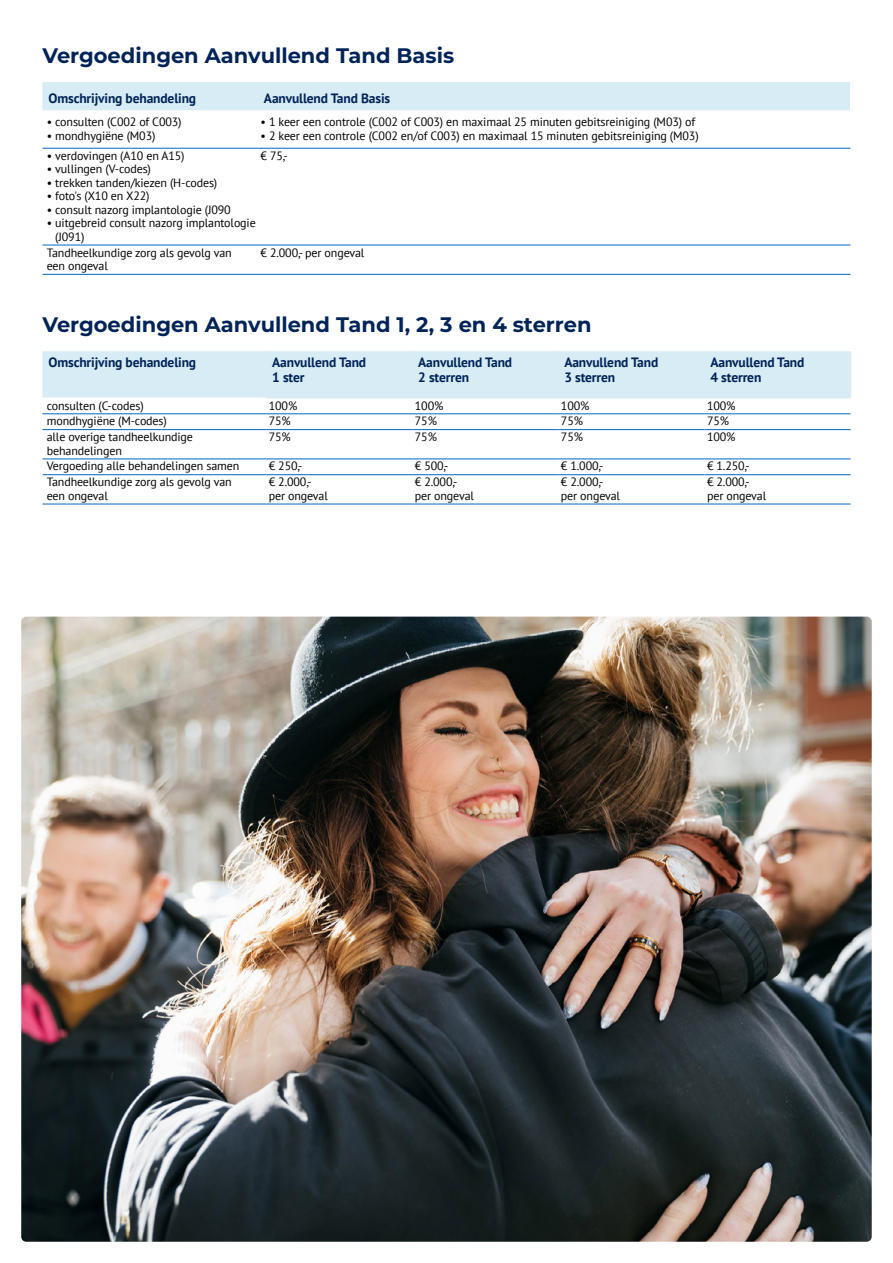
<style>
.page{position:relative;width:893px;height:1263px;background:#fff}
.page>*{position:absolute;margin:0;border:0;box-sizing:border-box;transform-origin:0 0}
.Kop_aanvullend{font:700 21px "Montserrat";color:#002358}
.TABEL_THEMA{font:700 13.5px/15px "PT Sans";letter-spacing:-.01em;color:#002358}
.TABEL_PLAT{font:12px/13.5px "PT Sans";letter-spacing:-.01em;color:#000}
</style>
<div class="page">
<svg style="left:43px;top:82px;width:808px;height:192px"></svg>
<hr style="left:43px;top:110px;width:215px;height:1px;background:#fff">
<hr style="left:258px;top:110px;width:593px;height:1px;background:#fff">
<hr style="left:43px;top:148px;width:215px;height:1px;background:#0068c1">
<hr style="left:258px;top:148px;width:592px;height:1px;background:#0068c1">
<hr style="left:43px;top:245px;width:215px;height:1px;background:#0068c1">
<hr style="left:43px;top:274px;width:215px;height:1px;background:#0068c1">
<hr style="left:258px;top:245px;width:592px;height:1px;background:#0068c1">
<hr style="left:258px;top:274px;width:592px;height:1px;background:#0068c1">
<svg style="left:43px;top:351px;width:807px;height:153px"></svg>
<hr style="left:43px;top:398px;width:223px;height:1px;background:#fff">
<hr style="left:43px;top:413px;width:223px;height:1px;background:#0068c1">
<hr style="left:266px;top:413px;width:146px;height:1px;background:#0068c1">
<hr style="left:412px;top:413px;width:146px;height:1px;background:#0068c1">
<hr style="left:558px;top:413px;width:146px;height:1px;background:#0068c1">
<hr style="left:704px;top:413px;width:146px;height:1px;background:#0068c1">
<hr style="left:43px;top:429px;width:223px;height:1px;background:#0068c1">
<hr style="left:43px;top:459px;width:223px;height:1px;background:#0068c1">
<hr style="left:43px;top:474px;width:223px;height:1px;background:#0068c1">
<hr style="left:43px;top:504px;width:223px;height:1px;background:#0068c1">
<hr style="left:266px;top:429px;width:146px;height:1px;background:#0068c1">
<hr style="left:412px;top:429px;width:146px;height:1px;background:#0068c1">
<hr style="left:558px;top:429px;width:146px;height:1px;background:#0068c1">
<hr style="left:266px;top:459px;width:146px;height:1px;background:#0068c1">
<hr style="left:412px;top:459px;width:146px;height:1px;background:#0068c1">
<hr style="left:558px;top:459px;width:146px;height:1px;background:#0068c1">
<hr style="left:266px;top:474px;width:146px;height:1px;background:#0068c1">
<hr style="left:412px;top:474px;width:146px;height:1px;background:#0068c1">
<hr style="left:558px;top:474px;width:146px;height:1px;background:#0068c1">
<hr style="left:266px;top:504px;width:146px;height:1px;background:#0068c1">
<hr style="left:412px;top:504px;width:146px;height:1px;background:#0068c1">
<hr style="left:558px;top:504px;width:146px;height:1px;background:#0068c1">
<hr style="left:704px;top:429px;width:146px;height:1px;background:#0068c1">
<hr style="left:704px;top:459px;width:146px;height:1px;background:#0068c1">
<hr style="left:704px;top:474px;width:146px;height:1px;background:#0068c1">
<hr style="left:704px;top:504px;width:146px;height:1px;background:#0068c1">
<hr style="left:265px;top:351px;width:2px;height:47px;background:#d7ecf4">
<hr style="left:411px;top:351px;width:2px;height:47px;background:#d7ecf4">
<hr style="left:266px;top:398px;width:146px;height:1px;background:#d7ecf4">
<hr style="left:412px;top:398px;width:146px;height:1px;background:#d7ecf4">
<hr style="left:557px;top:351px;width:2px;height:47px;background:#d7ecf4">
<hr style="left:558px;top:398px;width:146px;height:1px;background:#d7ecf4">
<hr style="left:704px;top:351px;width:1px;height:47px;background:#d7ecf4">
<hr style="left:850px;top:351px;width:1px;height:47px;background:#d7ecf4">
<hr style="left:704px;top:398px;width:147px;height:1px;background:#d7ecf4">
<img style="left:21px;top:617px;width:851px;height:625px">
<h2 class="Kop_aanvullend" style="left:43px;top:40px;width:413px">Vergoedingen Aanvullend Tand Basis</h2>
<p class="TABEL_THEMA" style="left:49px;top:91px;width:149px">Omschrijving behandeling</p>
<p class="TABEL_THEMA" style="left:264px;top:91px;width:128px">Aanvullend Tand Basis</p>
<p class="TABEL_PLAT" style="left:47px;top:115px;width:136px">• consulten (C002 of C003)</p>
<p class="TABEL_PLAT" style="left:47px;top:129px;width:110px">• mondhygiëne (M03)</p>
<p class="TABEL_PLAT" style="left:261px;top:115px;width:436px">• 1 keer een controle (C002 of C003) en maximaal 25 minuten gebitsreiniging (M03) of</p>
<p class="TABEL_PLAT" style="left:261px;top:129px;width:440px">• 2 keer een controle (C002 en/of C003) en maximaal 15 minuten gebitsreiniging (M03)</p>
<p class="TABEL_PLAT" style="left:47px;top:149px;width:139px">• verdovingen (A10 en A15)</p>
<p class="TABEL_PLAT" style="left:47px;top:162px;width:106px">• vullingen (V-codes)</p>
<p class="TABEL_PLAT" style="left:47px;top:176px;width:172px">• trekken tanden/kiezen (H-codes)</p>
<p class="TABEL_PLAT" style="left:47px;top:189px;width:104px">• foto's (X10 en X22)</p>
<p class="TABEL_PLAT" style="left:47px;top:203px;width:186px">• consult nazorg implantologie (J090</p>
<p class="TABEL_PLAT" style="left:55px;top:216px;width:202px;text-indent:-9px">• uitgebreid consult nazorg implantologie (J091)</p>
<p class="TABEL_PLAT" style="left:261px;top:149px;width:29px">€ 75,-</p>
<p class="TABEL_PLAT" style="left:47px;top:245px;width:186px">Tandheelkundige zorg als gevolg van een ongeval</p>
<p class="TABEL_PLAT" style="left:261px;top:245px;width:105px">€ 2.000,- per ongeval</p>
<h2 class="Kop_aanvullend" style="left:43px;top:310px;width:551px">Vergoedingen Aanvullend Tand 1, 2, 3 en 4 sterren</h2>
<p class="TABEL_THEMA" style="left:49px;top:355px;width:149px">Omschrijving behandeling</p>
<p class="TABEL_THEMA" style="left:272px;top:355px;width:95px">Aanvullend Tand<br>1 ster</p>
<p class="TABEL_THEMA" style="left:418px;top:355px;width:95px">Aanvullend Tand<br>2 sterren</p>
<p class="TABEL_THEMA" style="left:564px;top:355px;width:95px">Aanvullend Tand<br>3 sterren</p>
<p class="TABEL_THEMA" style="left:710px;top:355px;width:95px">Aanvullend Tand<br>4 sterren</p>
<p class="TABEL_PLAT" style="left:47px;top:398px;width:98px">consulten (C-codes)</p>
<p class="TABEL_PLAT" style="left:269px;top:398px;width:30px">100%</p>
<p class="TABEL_PLAT" style="left:415px;top:398px;width:30px">100%</p>
<p class="TABEL_PLAT" style="left:561px;top:398px;width:30px">100%</p>
<p class="TABEL_PLAT" style="left:707px;top:398px;width:30px">100%</p>
<p class="TABEL_PLAT" style="left:47px;top:414px;width:122px">mondhygiëne (M-codes)</p>
<p class="TABEL_PLAT" style="left:269px;top:414px;width:24px">75%</p>
<p class="TABEL_PLAT" style="left:415px;top:414px;width:24px">75%</p>
<p class="TABEL_PLAT" style="left:561px;top:414px;width:24px">75%</p>
<p class="TABEL_PLAT" style="left:707px;top:414px;width:24px">75%</p>
<p class="TABEL_PLAT" style="left:47px;top:430px;width:148px">alle overige tandheelkundige behandelingen</p>
<p class="TABEL_PLAT" style="left:269px;top:430px;width:24px">75%</p>
<p class="TABEL_PLAT" style="left:415px;top:430px;width:24px">75%</p>
<p class="TABEL_PLAT" style="left:561px;top:430px;width:24px">75%</p>
<p class="TABEL_PLAT" style="left:707px;top:430px;width:30px">100%</p>
<p class="TABEL_PLAT" style="left:47px;top:459px;width:194px">Vergoeding alle behandelingen samen</p>
<p class="TABEL_PLAT" style="left:269px;top:459px;width:35px">€ 250,-</p>
<p class="TABEL_PLAT" style="left:415px;top:459px;width:35px">€ 500,-</p>
<p class="TABEL_PLAT" style="left:561px;top:459px;width:44px">€ 1.000,-</p>
<p class="TABEL_PLAT" style="left:707px;top:459px;width:44px">€ 1.250,-</p>
<p class="TABEL_PLAT" style="left:47px;top:475px;width:186px">Tandheelkundige zorg als gevolg van een ongeval</p>
<p class="TABEL_PLAT" style="left:269px;top:475px;width:61px">€ 2.000,- per ongeval</p>
<p class="TABEL_PLAT" style="left:415px;top:475px;width:61px">€ 2.000,- per ongeval</p>
<p class="TABEL_PLAT" style="left:561px;top:475px;width:61px">€ 2.000,- per ongeval</p>
<p class="TABEL_PLAT" style="left:707px;top:475px;width:61px">€ 2.000,- per ongeval</p>
</div>
